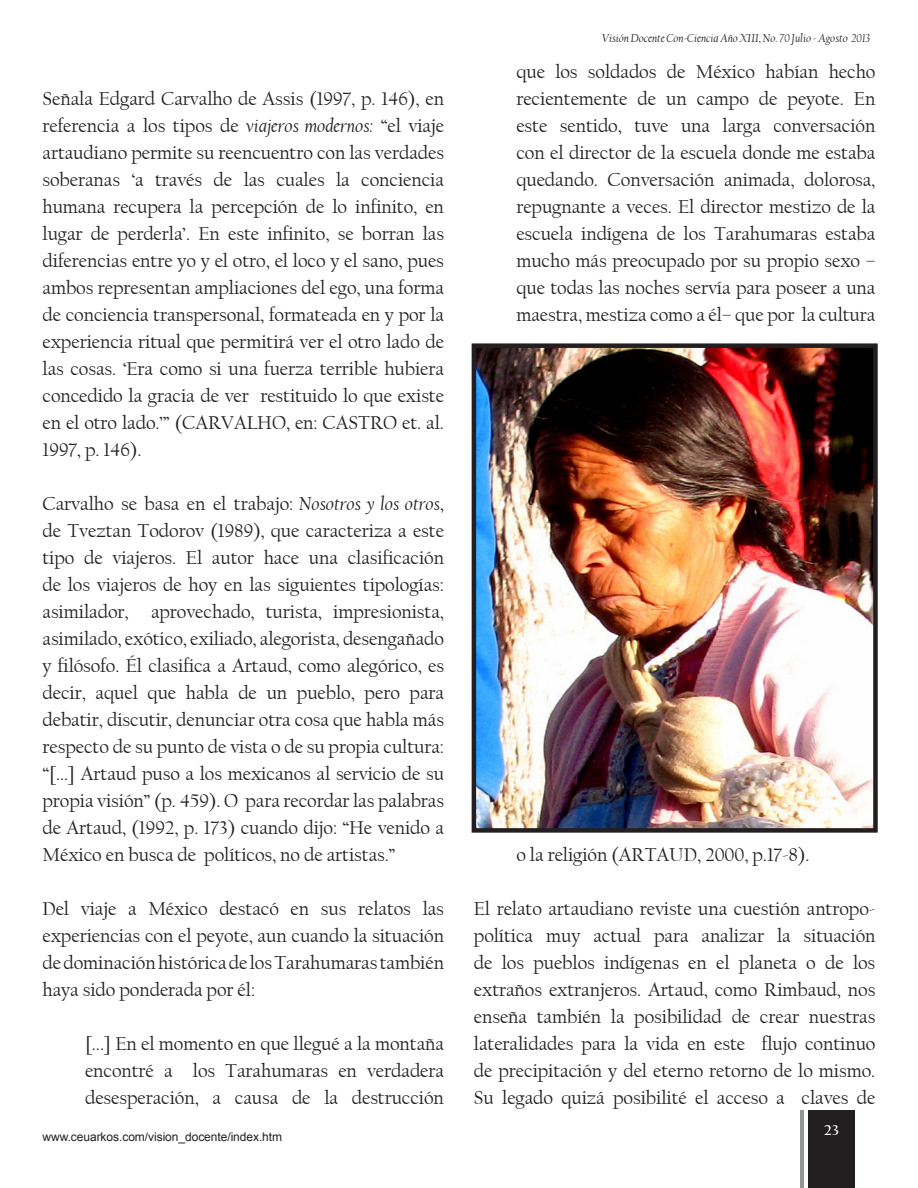
<style>
.page{position:relative;width:918px;height:1188px;background:#fff}
.page>*{position:absolute;margin:0;border:0;box-sizing:border-box;transform-origin:0 0}
.t1{font:19.5px/27px "Californian FB";letter-spacing:-.005em;color:#231f20;text-align:justify}
.t2{font:700 15px "Californian FB";color:#fff}
.t3{font:italic 12px "Californian FB";letter-spacing:-.005em;color:#231f20}
.t4{font:12px "Arial";letter-spacing:-.005em;color:#231f20}
.s1{font-style:italic}
</style>
<div class="page">
<div style="left:808px;top:1110px;width:46px;height:78px;background:#231f20"></div>
<hr style="left:801px;top:1110px;width:3px;height:78px;background:#939598">
<img style="left:477px;top:348px;width:396px;height:480px">
<div style="left:472px;top:343px;width:406px;height:490px;border:4px solid #231f20"></div>
<p class="t1" style="left:43px;top:86px;width:403px">Señala Edgard Carvalho de Assis (1997, p. 146), en referencia a los tipos de <span class="s1">viajeros modernos:</span> “el viaje artaudiano permite su reencuentro con las verdades soberanas ‘a través de las cuales la conciencia humana recupera la percepción de lo infinito, en lugar de perderla’. En este infinito, se borran las diferencias entre yo y el otro, el loco y el sano, pues ambos representan ampliaciones del ego, una forma de conciencia transpersonal, formateada en y por la experiencia ritual que permitirá ver el otro lado de las cosas. ‘Era como si una fuerza terrible hubiera concedido la gracia de ver restituido lo que existe en el otro lado.’” (CARVALHO, en: CASTRO et. al.<br>1997, p. 146).</p>
<p class="t1" style="left:43px;top:491px;width:403px">Carvalho se basa en el trabajo: <span class="s1">Nosotros y los otros</span>, de Tveztan Todorov (1989), que caracteriza a este tipo de viajeros. El autor hace una clasificación de los viajeros de hoy en las siguientes tipologías: asimilador, aprovechado, turista, impresionista, asimilado, exótico, exiliado, alegorista, desengañado y filósofo. Él clasifica a Artaud, como alegórico, es decir, aquel que habla de un pueblo, pero para debatir, discutir, denunciar otra cosa que habla más respecto de su punto de vista o de su propia cultura: “[...] Artaud puso a los mexicanos al servicio de su propia visión” (p. 459). O para recordar las palabras de Artaud, (1992, p. 173) cuando dijo: “He venido a México en busca de políticos, no de artistas.”</p>
<p class="t1" style="left:43px;top:896px;width:403px">Del viaje a México destacó en sus relatos las experiencias con el peyote, aun cuando la situación de dominación histórica de los Tarahumaras también haya sido ponderada por él:</p>
<p class="t1" style="left:85px;top:1031px;width:361px">[...] En el momento en que llegué a la montaña encontré a los Tarahumaras en verdadera desesperación, a causa de la destrucción</p>
<p class="t4" style="left:43px;top:1129px;width:241px">www.ceuarkos.com/vision_docente/index.htm</p>
<p class="t3" style="left:602px;top:31px;width:270px">Visión Docente Con-Ciencia Año XIII, No. 70 Julio - Agosto 2013</p>
<p class="t1" style="left:516px;top:59px;width:361px">que los soldados de México habían hecho recientemente de un campo de peyote. En este sentido, tuve una larga conversación con el director de la escuela donde me estaba quedando. Conversación animada, dolorosa, repugnante a veces. El director mestizo de la escuela indígena de los Tarahumaras estaba mucho más preocupado por su propio sexo – que todas las noches servía para poseer a una maestra, mestiza como a él– que por la cultura</p>
<p class="t1" style="left:516px;top:842px;width:295px">o la religión (ARTAUD, 2000, p.17-8).</p>
<p class="t1" style="left:474px;top:896px;width:403px">El relato artaudiano reviste una cuestión antropo&shy;política muy actual para analizar la situación de los pueblos indígenas en el planeta o de los extraños extranjeros. Artaud, como Rimbaud, nos enseña también la posibilidad de crear nuestras lateralidades para la vida en este flujo continuo de precipitación y del eterno retorno de lo mismo.<br>Su legado quizá posibilité el acceso a claves de</p>
<p class="t2" style="left:824px;top:1121px;width:17px">23</p>
</div>
